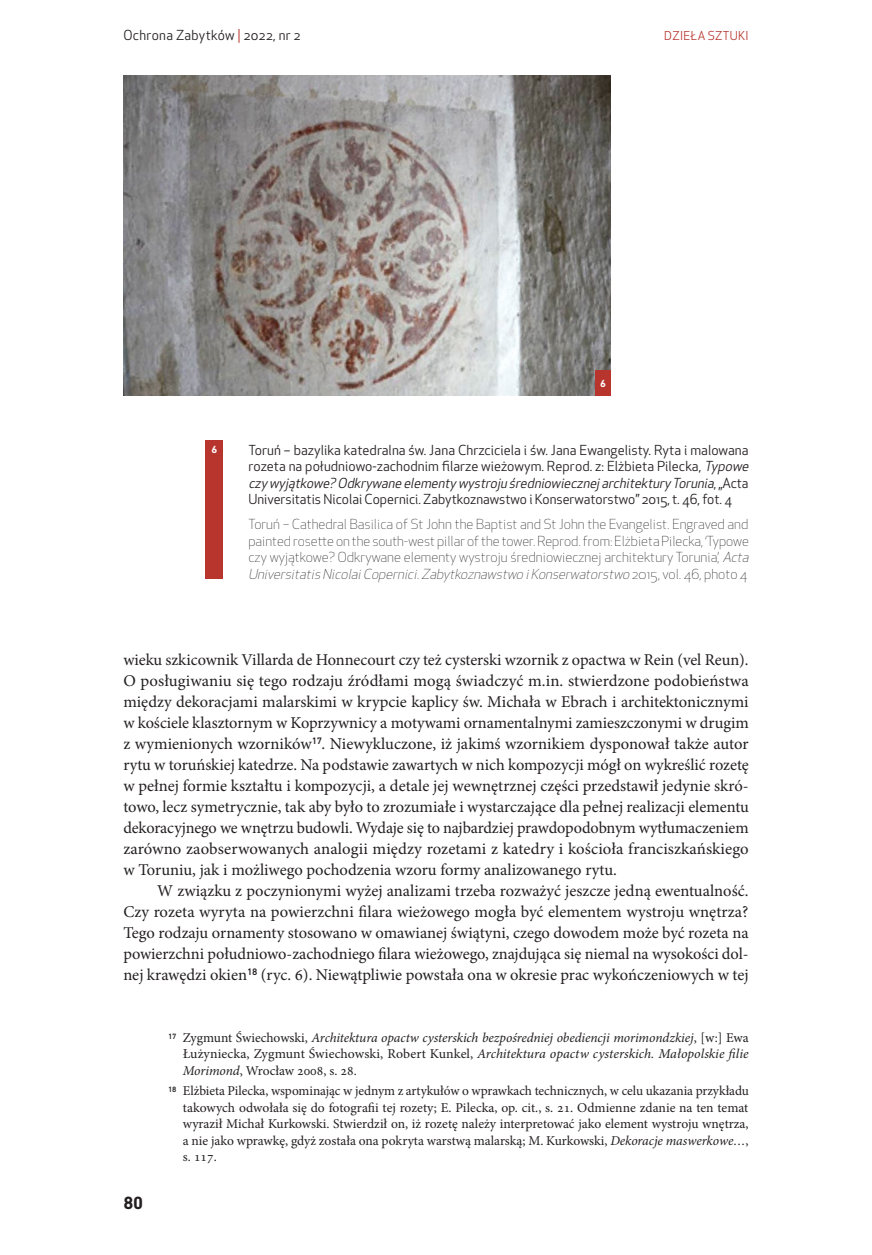
<style>
.page{position:relative;width:872px;height:1255px;background:#fff}
.page>*{position:absolute;margin:0;border:0;box-sizing:border-box;transform-origin:0 0}
.t1{font:700 18px "DIN Next LT Pro";color:#231f20}
._001_Akapit_tekstu{font:16.5px/21px "Minion Pro";color:#231f20;text-align:justify}
.przypisy_new{font:13.5px/16.5px "Minion Pro";color:#231f20;text-align:justify}
._001_Akapit_tekstu-2{font:300 13.5px/16.5px "Apex New";color:#231f20}
._001_Akapit_tekstu-3{font:13.5px/16.5px "Apex New";letter-spacing:.005em;color:#231f20}
.przypisy_new-2{font:italic 13.5px/16.5px "Minion Pro";color:#231f20;text-align:justify}
._001_Akapit_tekstu-4{font:13.5px "Apex New";letter-spacing:.025em;color:#231f20}
.t2{font:12px "Apex New";letter-spacing:.025em;color:#b8352e}
.t3{font:700 10.5px "DIN Next LT Pro";color:#fff}
.s1{color:#b8352e}
.s2{font-style:italic}
.s3{font-style:normal}
</style>
<div class="page">
<div style="left:206px;top:440px;width:17px;height:138px;background:#b8352e"></div>
<img style="left:123px;top:75px;width:488px;height:321px">
<div style="left:595px;top:370px;width:16px;height:26px;background:#b8352e"></div>
<p class="_001_Akapit_tekstu-4" style="left:123px;top:26px;width:178px">Ochrona Zabytków <span class="s1">|</span> 2022, nr 2</p>
<p class="t2" style="left:664px;top:28px;width:86px">DZIEŁA SZTUKI</p>
<p class="t3" style="left:600px;top:377px;width:7px">6</p>
<p class="t3" style="left:211px;top:443px;width:7px">3</p>
<p class="_001_Akapit_tekstu-3" style="left:248px;top:442px;width:505px">Toruń – bazylika katedralna św. Jana Chrzciciela i św. Jana Ewangelisty. Ryta i malowana rozeta na południowo-zachodnim filarze wieżowym. Reprod. z: Elżbieta Pilecka, <span class="s2">Typowe czy wyjątkowe? Odkrywane elementy wystroju średniowiecznej architektury Torunia</span>, „ A c t a Universitatis Nicolai Copernici. Zabytkoznawstwo i Konserwatorstwo” 2015, t. 46, fot. 4</p>
<p class="_001_Akapit_tekstu-2" style="left:248px;top:516px;width:505px">Toruń – Cathedral Basilica of St John the Baptist and St John the Evangelist. Engraved and painted rosette on the south-west pillar of the tower. Reprod. from: Elżbieta Pilecka, ‘Typowe czy wyjątkowe? Odkrywane elementy wystroju średniowiecznej architektury Torunia’, <span class="s2">Acta Universitatis NicolaiCopernici.Zabytkoznawstwo iKonserwatorstwo</span> 2 0 1 5 , v o l . 4 6 , p h o t o 4</p>
<p class="t3" style="left:211px;top:443px;width:7px">6</p>
<p class="_001_Akapit_tekstu" style="left:123px;top:649px;width:627px">wieku szkicownik Villarda de Honnecourt czy też cysterski wzornik z opactwa w Rein (vel Reun).<br>O posługiwaniu się tego rodzaju źródłami mogą świadczyć m.in. stwierdzone podobieństwa między dekoracjami malarskimi w krypcie kaplicy św. Michała w Ebrach i architektonicznymi w kościele klasztornym w Koprzywnicy a motywami ornamentalnymi zamieszczonymi w drugim z wymienionych wzorników<sup>17</sup>. Niewykluczone, iż jakimś wzornikiem dysponował także autor rytu w toruńskiej katedrze. Na podstawie zawartych w nich kompozycji mógł on wykreślić rozetę w pełnej formie kształtu i kompozycji, a detale jej wewnętrznej części przedstawił jedynie skró&shy;towo, lecz symetrycznie, tak aby było to zrozumiałe i wystarczające dla pełnej realizacji elementu dekoracyjnego we wnętrzu budowli. Wydaje się to najbardziej prawdopodobnym wytłumaczeniem zarówno zaobserwowanych analogii między rozetami z katedry i kościoła franciszkańskiego w Toruniu, jak i możliwego pochodzenia wzoru formy analizowanego rytu.</p>
<p class="_001_Akapit_tekstu" style="left:123px;top:880px;width:627px;text-indent:34px">W związku z poczynionymi wyżej analizami trzeba rozważyć jeszcze jedną ewentualność.<br>Czy rozeta wyryta na powierzchni filara wieżowego mogła być elementem wystroju wnętrza?<br>Tego rodzaju ornamenty stosowano w omawianej świątyni, czego dowodem może być rozeta na powierzchni południowo-zachodniego filara wieżowego, znajdująca się niemal na wysokości dol&shy;nej krawędzi okien<sup>18</sup> (ryc. 6). Niewątpliwie powstała ona w okresie prac wykończeniowych w tej</p>
<p class="t1" style="left:123px;top:1192px;width:21px">80</p>
<p class="przypisy_new-2" style="left:183px;top:1028px;width:567px;text-indent:-15px"><sup>17</sup> <span class="s3">Zygmunt Świechowski,</span> Architektura opactw cysterskich bezpośredniej obediencji morimondzkiej<span class="s3">, [w:] Ewa Łużyniecka, Zygmunt Świechowski, Robert Kunkel,</span> Architektura opactw cysterskich. Małopolskie filie Morimond<span class="s3">, Wrocław 2008, s. 28.</span></p>
<p class="przypisy_new" style="left:183px;top:1082px;width:567px;text-indent:-15px"><sup>18</sup> Elżbieta Pilecka, wspominając w jednym z artykułów o wprawkach technicznych, w celu ukazania przykładu takowych odwołała się do fotografii tej rozety; E. Pilecka, op. cit., s. 21. Odmienne zdanie na ten temat wyraził Michał Kurkowski. Stwierdził on, iż rozetę należy interpretować jako element wystroju wnętrza, a nie jako wprawkę, gdyż została ona pokryta warstwą malarską; M. Kurkowski, <span class="s2">Dekoracje maswerkowe…</span>, s. 117.</p>
</div>
